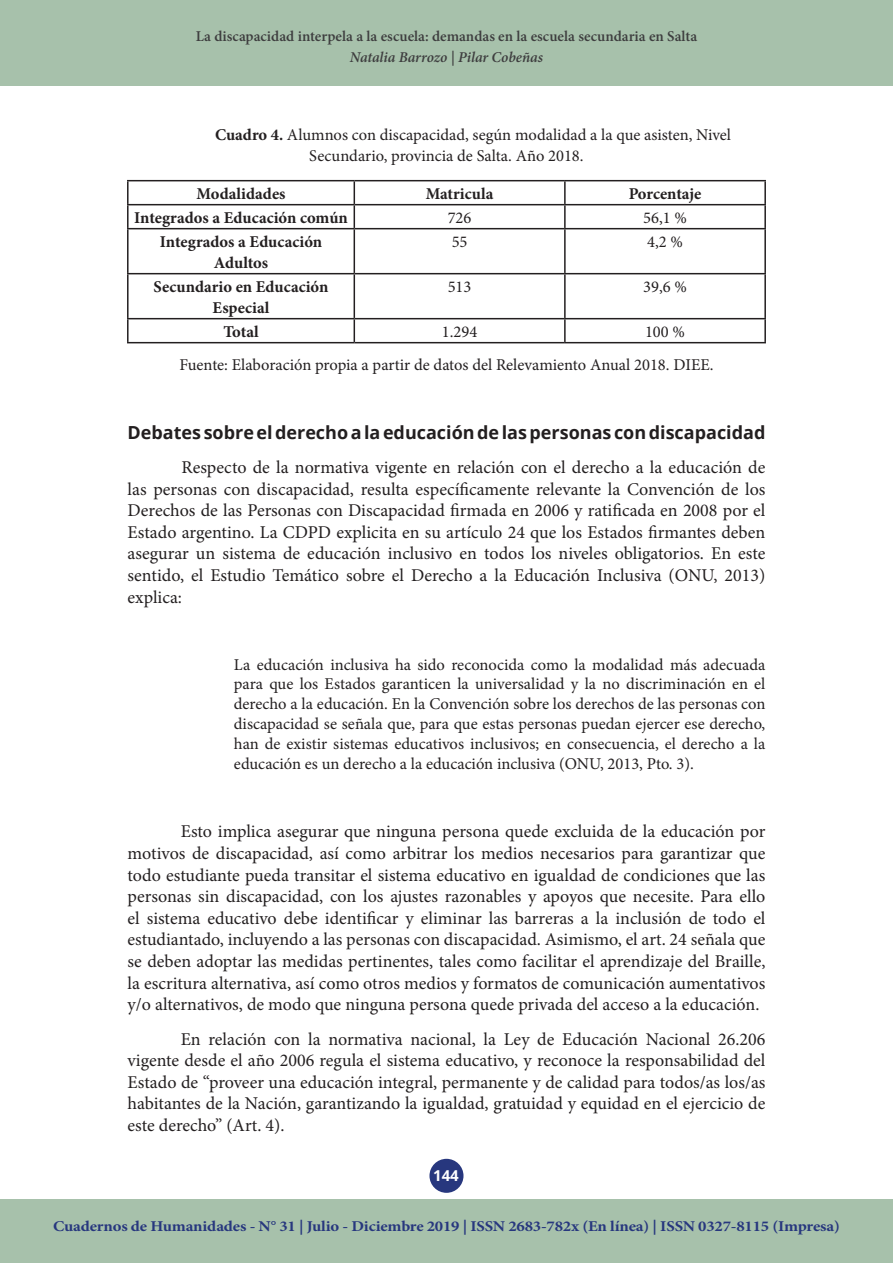
<style>
.page{position:relative;width:893px;height:1263px;background:#fff}
.page>*{position:absolute;margin:0;border:0;box-sizing:border-box;transform-origin:0 0}
.t1{font:18px/21.6px "Minion Pro";color:#231f20;text-align:justify}
.t2{font:700 18px "Open Sans";color:#231f20}
.t3{font:16.5px/19.8px "Minion Pro";color:#231f20}
.t4{font:700 16.5px/21px "Minion Pro";color:#231f20;text-align:center}
.t5{font:700 15px "Minion Pro";letter-spacing:-.01em;color:#27377e;scale:1.11 1}
.t6{font:600 15px "Minion Pro";color:#3e3e3f}
.t7{font:italic 600 15px "Minion Pro";letter-spacing:-.005em;color:#3e3e3f}
.t8{font:700 15px "Open Sans";color:#fff}
.s1{font-weight:700}
</style>
<div class="page">
<div style="left:429px;top:1159px;width:34px;height:34px;background:#27377e;border-radius:50%"></div>
<div style="left:0;top:0;width:893px;height:85px;background:#a7c1ab"></div>
<div style="left:0;top:1199px;width:893px;height:64px;background:#a7c1ab"></div>
<hr style="left:127px;top:180px;width:227px;height:1px;background:#231f20">
<hr style="left:127px;top:181px;width:2px;height:23px;background:#231f20">
<hr style="left:354px;top:180px;width:211px;height:1px;background:#231f20">
<hr style="left:565px;top:180px;width:201px;height:1px;background:#231f20">
<hr style="left:564px;top:181px;width:2px;height:23px;background:#231f20">
<hr style="left:764px;top:181px;width:2px;height:23px;background:#231f20">
<hr style="left:127px;top:204px;width:227px;height:1px;background:#231f20">
<hr style="left:127px;top:205px;width:2px;height:23px;background:#231f20">
<hr style="left:354px;top:204px;width:211px;height:1px;background:#231f20">
<svg style="left:354px;top:181px;width:1px;height:47px"></svg>
<hr style="left:565px;top:204px;width:201px;height:1px;background:#231f20">
<hr style="left:564px;top:205px;width:2px;height:23px;background:#231f20">
<hr style="left:764px;top:205px;width:2px;height:23px;background:#231f20">
<hr style="left:127px;top:228px;width:227px;height:1px;background:#231f20">
<hr style="left:127px;top:229px;width:2px;height:44px;background:#231f20">
<hr style="left:354px;top:228px;width:211px;height:1px;background:#231f20">
<hr style="left:354px;top:229px;width:1px;height:44px;background:#231f20">
<hr style="left:565px;top:228px;width:201px;height:1px;background:#231f20">
<hr style="left:564px;top:229px;width:2px;height:44px;background:#231f20">
<hr style="left:764px;top:229px;width:2px;height:44px;background:#231f20">
<hr style="left:127px;top:273px;width:227px;height:1px;background:#231f20">
<hr style="left:127px;top:274px;width:2px;height:44px;background:#231f20">
<hr style="left:354px;top:273px;width:211px;height:1px;background:#231f20">
<hr style="left:354px;top:274px;width:1px;height:44px;background:#231f20">
<hr style="left:565px;top:273px;width:201px;height:1px;background:#231f20">
<hr style="left:564px;top:274px;width:2px;height:44px;background:#231f20">
<hr style="left:764px;top:274px;width:2px;height:44px;background:#231f20">
<hr style="left:127px;top:318px;width:227px;height:1px;background:#231f20">
<hr style="left:127px;top:319px;width:2px;height:23px;background:#231f20">
<hr style="left:354px;top:318px;width:211px;height:1px;background:#231f20">
<svg style="left:354px;top:319px;width:1px;height:23px"></svg>
<hr style="left:565px;top:318px;width:201px;height:1px;background:#231f20">
<hr style="left:564px;top:319px;width:2px;height:23px;background:#231f20">
<hr style="left:764px;top:319px;width:2px;height:23px;background:#231f20">
<hr style="left:127px;top:342px;width:227px;height:1px;background:#231f20">
<hr style="left:354px;top:342px;width:211px;height:1px;background:#231f20">
<hr style="left:565px;top:342px;width:201px;height:1px;background:#231f20">
<p class="t6" style="left:196px;top:26px;width:503px">La discapacidad interpela a la escuela: demandas en la escuela secundaria en Salta</p>
<p class="t7" style="left:350px;top:46px;width:195px">Natalia Barrozo | Pilar Cobeñas</p>
<p class="t3" style="left:309px;top:124px;width:423px;line-height:21.6px;text-indent:-94px"><span class="s1">Cuadro 4.</span> Alumnos con discapacidad, según modalidad a la que asisten, Nivel<br>Secundario, provincia de Salta. Año 2018.</p>
<p class="t4" style="left:197px;top:183px;width:91px">Modalidades</p>
<p class="t4" style="left:426px;top:183px;width:69px">Matricula</p>
<p class="t4" style="left:629px;top:183px;width:74px">Porcentaje</p>
<p class="t4" style="left:134px;top:207px;width:215px">Integrados a Educación común</p>
<p class="t3" style="left:448px;top:208px;width:25px">726</p>
<p class="t3" style="left:643px;top:208px;width:45px">56,1 %</p>
<p class="t4" style="left:160px;top:231px;width:164px">Integrados a Educación<br>Adultos</p>
<p class="t3" style="left:452px;top:232px;width:17px">55</p>
<p class="t3" style="left:647px;top:232px;width:37px">4,2 %</p>
<p class="t4" style="left:154px;top:276px;width:176px">Secundario en Educación<br>Especial</p>
<p class="t3" style="left:448px;top:277px;width:25px">513</p>
<p class="t3" style="left:643px;top:277px;width:45px">39,6 %</p>
<p class="t4" style="left:223px;top:321px;width:37px">Total</p>
<p class="t3" style="left:442px;top:322px;width:37px">1.294</p>
<p class="t3" style="left:645px;top:322px;width:41px">100 %</p>
<p class="t3" style="left:179px;top:355px;width:535px">Fuente: Elaboración propia a partir de datos del Relevamiento Anual 2018. DIEE.</p>
<p class="t2" style="left:128px;top:419px;width:639px">Debates sobre el derecho a la educación de las personas con discapacidad</p>
<p class="t1" style="left:128px;top:457px;width:639px;text-indent:54px">Respecto de la normativa vigente en relación con el derecho a la educación de las personas con discapacidad, resulta específicamente relevante la Convención de los Derechos de las Personas con Discapacidad firmada en 2006 y ratificada en 2008 por el Estado argentino. La CDPD explicita en su artículo 24 que los Estados firmantes deben asegurar un sistema de educación inclusivo en todos los niveles obligatorios. En este sentido, el Estudio Temático sobre el Derecho a la Educación Inclusiva (ONU, 2013) explica:</p>
<p class="t3" style="left:234px;top:654px;width:533px;text-align:justify">La educación inclusiva ha sido reconocida como la modalidad más adecuada para que los Estados garanticen la universalidad y la no discriminación en el derecho a la educación. En la Convención sobre los derechos de las personas con discapacidad se señala que, para que estas personas puedan ejercer ese derecho, han de existir sistemas educativos inclusivos; en consecuencia, el derecho a la educación es un derecho a la educación inclusiva (ONU, 2013, Pto. 3).</p>
<p class="t1" style="left:128px;top:821px;width:639px;text-indent:53px">Esto implica asegurar que ninguna persona quede excluida de la educación por motivos de discapacidad, así como arbitrar los medios necesarios para garantizar que todo estudiante pueda transitar el sistema educativo en igualdad de condiciones que las personas sin discapacidad, con los ajustes razonables y apoyos que necesite. Para ello el sistema educativo debe identificar y eliminar las barreras a la inclusión de todo el estudiantado, incluyendo a las personas con discapacidad. Asimismo, el art. 24 señala que se deben adoptar las medidas pertinentes, tales como facilitar el aprendizaje del Braille, la escritura alternativa, así como otros medios y formatos de comunicación aumentativos y/o alternativos, de modo que ninguna persona quede privada del acceso a la educación.</p>
<p class="t1" style="left:128px;top:1028px;width:639px;text-indent:53px">En relación con la normativa nacional, la Ley de Educación Nacional 26.206 vigente desde el año 2006 regula el sistema educativo, y reconoce la responsabilidad del Estado de “proveer una educación integral, permanente y de calidad para todos/as los/as habitantes de la Nación, garantizando la igualdad, gratuidad y equidad en el ejercicio de este derecho” (Art. 4).</p>
<p class="t8" style="left:433px;top:1165px;width:27px">144</p>
<p class="t5" style="left:53px;top:1216px;width:710px">Cuadernos de Humanidades - N° 31 | Julio - Diciembre 2019 | ISSN 2683-782x (En línea) | ISSN 0327-8115 (Impresa)</p>
</div>
